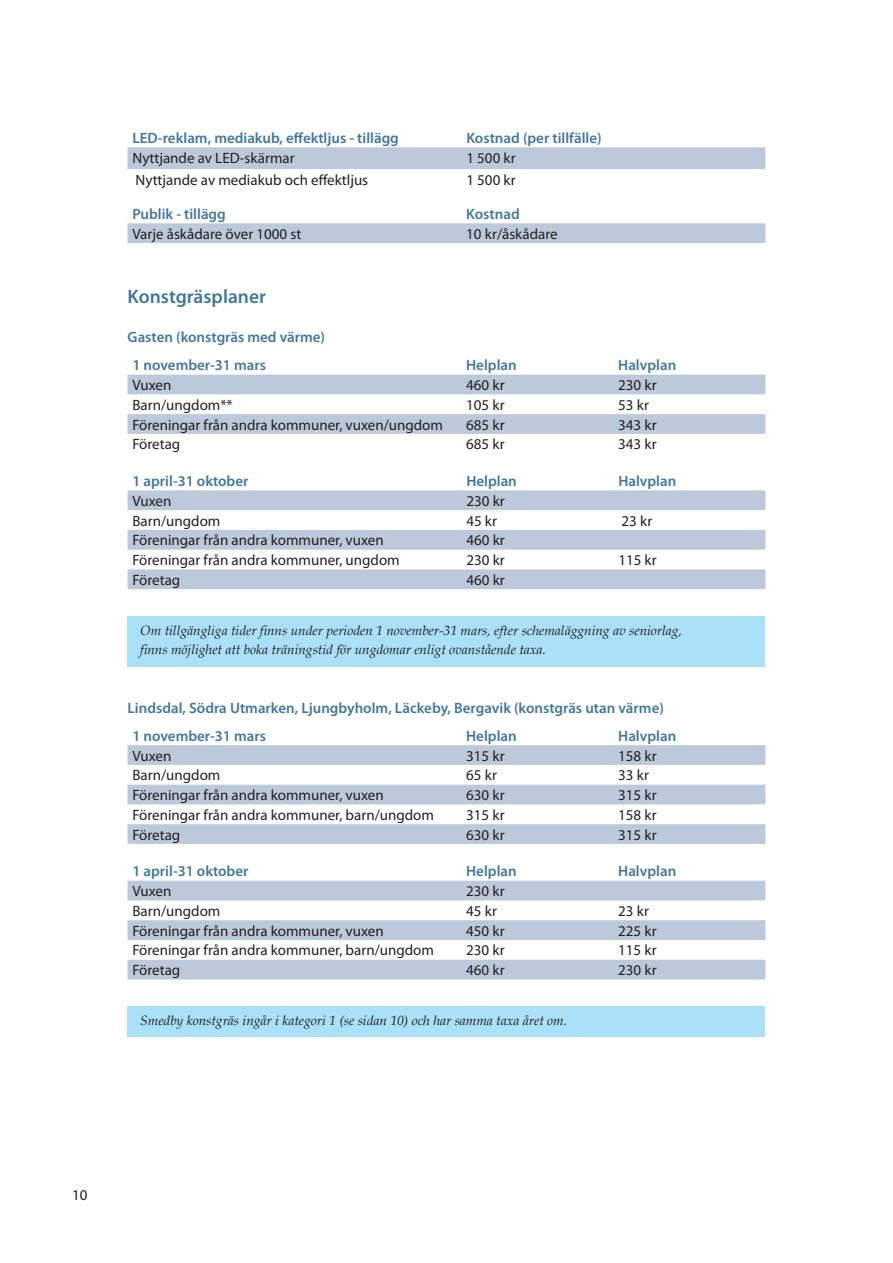
<style>
.page{position:relative;width:893px;height:1263px;background:#fff}
.page>*{position:absolute;margin:0;border:0;box-sizing:border-box;transform-origin:0 0}
.Rubrik_2_-_en_spalt{font:600 19.5px "Myriad Pro";color:#43779b}
.Tabell_-_vänster{font:15px "Myriad Pro";color:#231f20}
.Rubrik_i_tabell_-_vänster{font:600 15px "Myriad Pro";color:#43779b}
.Rubrik_3{font:600 15px "Myriad Pro";color:#43779b}
.Highlight_-_ljusblå{font:italic 13.5px/19.5px "Book Antiqua";color:#231f20}
</style>
<div class="page">
<div style="left:128px;top:616px;width:637px;height:50px;background:#abe0f9"></div>
<div style="left:128px;top:1006px;width:637px;height:31px;background:#abe0f9"></div>
<div style="left:128px;top:147px;width:637px;height:22px;background:#bcc9da"></div>
<div style="left:128px;top:223px;width:637px;height:20px;background:#bcc9da"></div>
<svg style="left:128px;top:374px;width:637px;height:1px"></svg>
<svg style="left:128px;top:375px;width:637px;height:59px"></svg>
<svg style="left:128px;top:490px;width:637px;height:99px;fill:#bcc9da"></svg>
<svg style="left:128px;top:745px;width:637px;height:99px;fill:#bcc9da"></svg>
<svg style="left:128px;top:880px;width:637px;height:1px"></svg>
<svg style="left:128px;top:881px;width:637px;height:98px;fill:#bcc9da"></svg>
<p class="Rubrik_i_tabell_-_vänster" style="left:132px;top:128px;width:268px">LED-reklam, mediakub, effektljus - tillägg</p>
<p class="Rubrik_i_tabell_-_vänster" style="left:466px;top:128px;width:137px">Kostnad (per tillfälle)</p>
<p class="Tabell_-_vänster" style="left:132px;top:149px;width:164px">Nyttjande av LED-skärmar</p>
<p class="Tabell_-_vänster" style="left:466px;top:149px;width:51px">1 500 kr</p>
<p class="Tabell_-_vänster" style="left:136px;top:170px;width:234px">Nyttjande av mediakub och effektljus</p>
<p class="Tabell_-_vänster" style="left:466px;top:170px;width:51px">1 500 kr</p>
<p class="Rubrik_i_tabell_-_vänster" style="left:132px;top:204px;width:95px">Publik - tillägg</p>
<p class="Rubrik_i_tabell_-_vänster" style="left:466px;top:204px;width:55px">Kostnad</p>
<p class="Tabell_-_vänster" style="left:132px;top:225px;width:170px">Varje åskådare över 1000 st</p>
<p class="Tabell_-_vänster" style="left:466px;top:225px;width:93px">10 kr/åskådare</p>
<p class="Rubrik_2_-_en_spalt" style="left:128px;top:284px;width:140px">Konstgräsplaner</p>
<p class="Rubrik_3" style="left:128px;top:327px;width:199px">Gasten (konstgräs med värme)</p>
<p class="Rubrik_i_tabell_-_vänster" style="left:132px;top:356px;width:135px">1 november-31 mars</p>
<p class="Rubrik_i_tabell_-_vänster" style="left:466px;top:356px;width:52px">Helplan</p>
<p class="Rubrik_i_tabell_-_vänster" style="left:618px;top:356px;width:60px">Halvplan</p>
<p class="Tabell_-_vänster" style="left:132px;top:376px;width:40px">Vuxen</p>
<p class="Tabell_-_vänster" style="left:466px;top:376px;width:40px">460 kr</p>
<p class="Tabell_-_vänster" style="left:618px;top:376px;width:40px">230 kr</p>
<p class="Tabell_-_vänster" style="left:132px;top:396px;width:102px">Barn/ungdom**</p>
<p class="Tabell_-_vänster" style="left:466px;top:396px;width:40px">105 kr</p>
<p class="Tabell_-_vänster" style="left:618px;top:396px;width:32px">53 kr</p>
<p class="Tabell_-_vänster" style="left:132px;top:415px;width:312px">Föreningar från andra kommuner, vuxen/ungdom</p>
<p class="Tabell_-_vänster" style="left:466px;top:415px;width:40px">685 kr</p>
<p class="Tabell_-_vänster" style="left:618px;top:415px;width:40px">343 kr</p>
<p class="Tabell_-_vänster" style="left:132px;top:435px;width:49px">Företag</p>
<p class="Tabell_-_vänster" style="left:466px;top:435px;width:40px">685 kr</p>
<p class="Tabell_-_vänster" style="left:618px;top:435px;width:40px">343 kr</p>
<p class="Rubrik_i_tabell_-_vänster" style="left:132px;top:472px;width:118px">1 april-31 oktober</p>
<p class="Rubrik_i_tabell_-_vänster" style="left:466px;top:472px;width:52px">Helplan</p>
<p class="Rubrik_i_tabell_-_vänster" style="left:618px;top:472px;width:60px">Halvplan</p>
<p class="Tabell_-_vänster" style="left:132px;top:492px;width:40px">Vuxen</p>
<p class="Tabell_-_vänster" style="left:466px;top:492px;width:40px">230 kr</p>
<p class="Tabell_-_vänster" style="left:132px;top:511px;width:89px">Barn/ungdom</p>
<p class="Tabell_-_vänster" style="left:466px;top:511px;width:32px">45 kr</p>
<p class="Tabell_-_vänster" style="left:621px;top:511px;width:32px">23 kr</p>
<p class="Tabell_-_vänster" style="left:132px;top:531px;width:253px">Föreningar från andra kommuner, vuxen</p>
<p class="Tabell_-_vänster" style="left:466px;top:531px;width:40px">460 kr</p>
<p class="Tabell_-_vänster" style="left:132px;top:551px;width:269px">Föreningar från andra kommuner, ungdom</p>
<p class="Tabell_-_vänster" style="left:466px;top:551px;width:40px">230 kr</p>
<p class="Tabell_-_vänster" style="left:618px;top:551px;width:40px">115 kr</p>
<p class="Tabell_-_vänster" style="left:132px;top:571px;width:49px">Företag</p>
<p class="Tabell_-_vänster" style="left:466px;top:571px;width:40px">460 kr</p>
<p class="Highlight_-_ljusblå" style="left:140px;top:620px;width:543px">Om tillgängliga tider finns under perioden 1 november-31 mars, efter schemaläggning av seniorlag, finns möjlighet att boka träningstid för ungdomar enligt ovanstående taxa.</p>
<p class="Rubrik_3" style="left:128px;top:698px;width:538px">Lindsdal, Södra Utmarken, Ljungbyholm, Läckeby, Bergavik (konstgräs utan värme)</p>
<p class="Rubrik_i_tabell_-_vänster" style="left:132px;top:726px;width:135px">1 november-31 mars</p>
<p class="Rubrik_i_tabell_-_vänster" style="left:466px;top:726px;width:52px">Helplan</p>
<p class="Rubrik_i_tabell_-_vänster" style="left:618px;top:726px;width:60px">Halvplan</p>
<p class="Tabell_-_vänster" style="left:132px;top:746px;width:40px">Vuxen</p>
<p class="Tabell_-_vänster" style="left:466px;top:746px;width:40px">315 kr</p>
<p class="Tabell_-_vänster" style="left:618px;top:746px;width:40px">158 kr</p>
<p class="Tabell_-_vänster" style="left:132px;top:766px;width:89px">Barn/ungdom</p>
<p class="Tabell_-_vänster" style="left:466px;top:766px;width:32px">65 kr</p>
<p class="Tabell_-_vänster" style="left:618px;top:766px;width:32px">33 kr</p>
<p class="Tabell_-_vänster" style="left:132px;top:786px;width:253px">Föreningar från andra kommuner, vuxen</p>
<p class="Tabell_-_vänster" style="left:466px;top:786px;width:40px">630 kr</p>
<p class="Tabell_-_vänster" style="left:618px;top:786px;width:40px">315 kr</p>
<p class="Tabell_-_vänster" style="left:132px;top:806px;width:303px">Föreningar från andra kommuner, barn/ungdom</p>
<p class="Tabell_-_vänster" style="left:466px;top:806px;width:40px">315 kr</p>
<p class="Tabell_-_vänster" style="left:618px;top:806px;width:40px">158 kr</p>
<p class="Tabell_-_vänster" style="left:132px;top:825px;width:49px">Företag</p>
<p class="Tabell_-_vänster" style="left:466px;top:825px;width:40px">630 kr</p>
<p class="Tabell_-_vänster" style="left:618px;top:825px;width:40px">315 kr</p>
<p class="Rubrik_i_tabell_-_vänster" style="left:132px;top:862px;width:118px">1 april-31 oktober</p>
<p class="Rubrik_i_tabell_-_vänster" style="left:466px;top:862px;width:52px">Helplan</p>
<p class="Rubrik_i_tabell_-_vänster" style="left:618px;top:862px;width:60px">Halvplan</p>
<p class="Tabell_-_vänster" style="left:132px;top:882px;width:40px">Vuxen</p>
<p class="Tabell_-_vänster" style="left:466px;top:882px;width:40px">230 kr</p>
<p class="Tabell_-_vänster" style="left:132px;top:902px;width:89px">Barn/ungdom</p>
<p class="Tabell_-_vänster" style="left:466px;top:902px;width:32px">45 kr</p>
<p class="Tabell_-_vänster" style="left:618px;top:902px;width:32px">23 kr</p>
<p class="Tabell_-_vänster" style="left:132px;top:921px;width:253px">Föreningar från andra kommuner, vuxen</p>
<p class="Tabell_-_vänster" style="left:466px;top:921px;width:40px">450 kr</p>
<p class="Tabell_-_vänster" style="left:618px;top:921px;width:40px">225 kr</p>
<p class="Tabell_-_vänster" style="left:132px;top:941px;width:303px">Föreningar från andra kommuner, barn/ungdom</p>
<p class="Tabell_-_vänster" style="left:466px;top:941px;width:40px">230 kr</p>
<p class="Tabell_-_vänster" style="left:618px;top:941px;width:40px">115 kr</p>
<p class="Tabell_-_vänster" style="left:132px;top:961px;width:49px">Företag</p>
<p class="Tabell_-_vänster" style="left:466px;top:961px;width:40px">460 kr</p>
<p class="Tabell_-_vänster" style="left:618px;top:961px;width:40px">230 kr</p>
<p class="Highlight_-_ljusblå" style="left:140px;top:1010px;width:428px">Smedby konstgräs ingår i kategori 1 (se sidan 10) och har samma taxa året om.</p>
<p class="Tabell_-_vänster" style="left:72px;top:1186px;width:17px">10</p>
</div>
